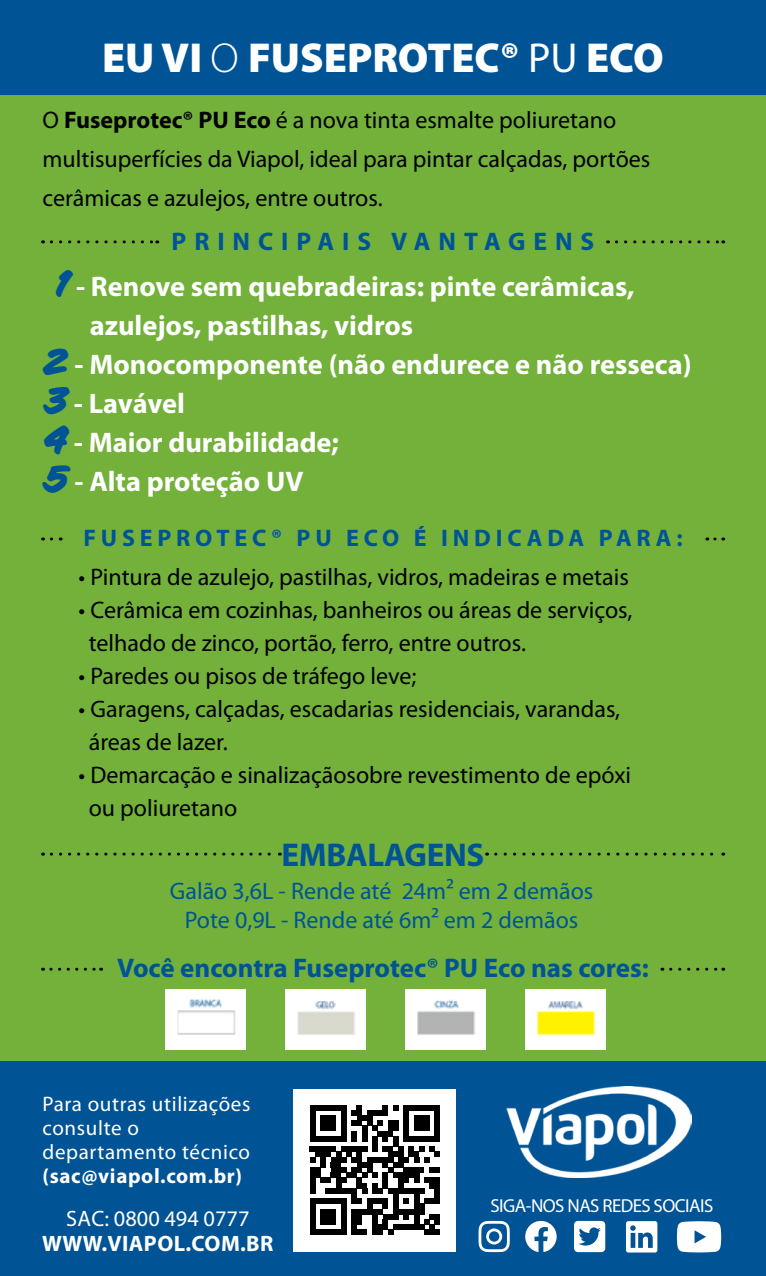
<style>
.page{position:relative;width:766px;height:1276px;background:#fff}
.page>*{position:absolute;margin:0;border:0;box-sizing:border-box;transform-origin:0 0}
.t1{font:900 42px "Myriad Pro";color:#fff}
.t2{font:700 33px "Myriad Pro";letter-spacing:-.01em;color:#005495}
.t3{font:700 28.5px/39px "Myriad Pro";color:#fff}
.t4{font:700 27px "Myriad Pro";color:#005495}
.t5{font:700 25.5px "Myriad Pro";letter-spacing:.31em;color:#005495}
.t6{font:24px/39px "Myriad Pro";color:#000}
.t7{font:24px "Myriad Pro";color:#005495}
.t8{font:700 24px "Myriad Pro";letter-spacing:.2em;color:#005495}
.t9{font:700 22.2px/24.9px "Myriad Pro";letter-spacing:.02em;color:#fff;text-align:center}
.t10{font:21px/24px "Myriad Pro";letter-spacing:.03em;color:#fff}
.t11{font:700 21px "Myriad Pro";letter-spacing:.03em;color:#fff}
.t12{font:18.9px "Myriad Pro";letter-spacing:-.03em;color:#fff}
.s1{font-weight:300}
.s2{font-weight:400}
.s3{font-weight:700}
.s4{font-family:"CC Sign Language";font-style:italic;font-size:36px;color:#005495}
</style>
<div class="page">
<div style="left:0;top:0;width:765px;height:115px;background:#005495"></div>
<div style="left:0;top:95px;width:765px;height:1117px;background:#73b13b"></div>
<div style="left:0;top:1061px;width:765px;height:215px;background:#005495"></div>
<svg style="left:51px;top:240px;width:107px;height:3px"></svg>
<svg style="left:616px;top:240px;width:107px;height:3px"></svg>
<svg style="left:51px;top:537px;width:10px;height:3px"></svg>
<svg style="left:714px;top:537px;width:9px;height:3px"></svg>
<svg style="left:51px;top:852px;width:229px;height:3px"></svg>
<svg style="left:495px;top:852px;width:228px;height:3px"></svg>
<img style="left:165px;top:989px;width:80px;height:60px">
<img style="left:405px;top:989px;width:80px;height:60px">
<img style="left:285px;top:989px;width:80px;height:60px">
<img style="left:525px;top:989px;width:80px;height:60px">
<svg style="left:51px;top:967px;width:51px;height:3px"></svg>
<svg style="left:670px;top:967px;width:53px;height:3px"></svg>
<svg style="left:525px;top:1221px;width:31px;height:31px"></svg>
<svg style="left:626px;top:1221px;width:31px;height:31px"></svg>
<svg style="left:574px;top:1221px;width:31px;height:31px"></svg>
<svg style="left:676px;top:1221px;width:45px;height:31px"></svg>
<svg style="left:478px;top:1221px;width:31px;height:31px"></svg>
<img style="left:506px;top:1086px;width:185px;height:91px">
<div style="left:293px;top:1089px;width:163px;height:162px;background:#fff"></div>
<div style="left:310px;top:1146px;width:26px;height:6px;background:#000"></div>
<div style="left:315px;top:1152px;width:15px;height:5px;background:#000"></div>
<div style="left:330px;top:1157px;width:16px;height:5px;background:#000"></div>
<svg style="left:310px;top:1157px;width:15px;height:10px"></svg>
<div style="left:330px;top:1162px;width:11px;height:5px;background:#000"></div>
<div style="left:310px;top:1167px;width:10px;height:5px;background:#000"></div>
<div style="left:330px;top:1167px;width:16px;height:5px;background:#000"></div>
<div style="left:310px;top:1172px;width:10px;height:6px;background:#000"></div>
<div style="left:330px;top:1172px;width:11px;height:6px;background:#000"></div>
<div style="left:320px;top:1178px;width:10px;height:5px;background:#000"></div>
<svg style="left:310px;top:1178px;width:5px;height:15px"></svg>
<div style="left:325px;top:1188px;width:31px;height:5px;background:#000"></div>
<div style="left:310px;top:1105px;width:36px;height:5px;background:#000"></div>
<svg style="left:310px;top:1110px;width:5px;height:26px"></svg>
<div style="left:310px;top:1136px;width:36px;height:5px;background:#000"></div>
<div style="left:320px;top:1115px;width:16px;height:16px;background:#000"></div>
<div style="left:310px;top:1198px;width:36px;height:6px;background:#000"></div>
<svg style="left:310px;top:1204px;width:5px;height:25px"></svg>
<svg style="left:336px;top:1105px;width:104px;height:130px"></svg>
<div style="left:310px;top:1229px;width:36px;height:6px;background:#000"></div>
<div style="left:320px;top:1209px;width:16px;height:15px;background:#000"></div>
<p class="t1" style="left:102px;top:34px;width:563px">EU VI <span class="s1">O</span> FUSEPROTEC® <span class="s2">PU</span> ECO</p>
<p class="t6" style="left:43px;top:101px;width:575px">O <span class="s3">Fuseprotec® PU Eco</span> é a nova tinta esmalte poliuretano</p>
<p class="t6" style="left:43px;top:140px;width:609px">multisuperfícies da Viapol, ideal para pintar calçadas, portões cerâmicas e azulejos, entre outros.</p>
<p class="t5" style="left:171px;top:227px;width:424px">PRINCIPAIS VANTAGENS</p>
<p class="t3" style="left:90px;top:267px;width:546px;text-indent:-35px"><span class="s4">1</span> - Renove sem quebradeiras: pinte cerâmicas, azulejos, pastilhas, vidros</p>
<p class="t3" style="left:44px;top:345px;width:649px"><span class="s4">2</span> - Monocomponente (não endurece e não resseca)</p>
<p class="t3" style="left:44px;top:384px;width:142px"><span class="s4">3</span> - Lavável</p>
<p class="t3" style="left:44px;top:423px;width:296px"><span class="s4">4</span> - Maior durabilidade;</p>
<p class="t3" style="left:44px;top:462px;width:261px"><span class="s4">5</span> - Alta proteção UV</p>
<p class="t8" style="left:83px;top:524px;width:600px">FUSEPROTEC® PU ECO É INDICADA PARA:</p>
<p class="t6" style="left:79px;top:558px;width:551px">• Pintura de azulejo, pastilhas, vidros, madeiras e metais</p>
<p class="t6" style="left:79px;top:591px;width:555px">• Cerâmica em cozinhas, banheiros ou áreas de serviços,</p>
<p class="t6" style="left:89px;top:624px;width:438px">telhado de zinco, portão, ferro, entre outros.</p>
<p class="t6" style="left:79px;top:657px;width:339px">• Paredes ou pisos de tráfego leve;</p>
<p class="t6" style="left:79px;top:690px;width:543px">• Garagens, calçadas, escadarias residenciais, varandas,</p>
<p class="t6" style="left:89px;top:723px;width:140px">áreas de lazer.</p>
<p class="t6" style="left:89px;top:759px;width:543px;line-height:33px;text-indent:-10px">• Demarcação e sinalizaçãosobre revestimento de epóxi ou poliuretano</p>
<p class="t2" style="left:281px;top:836px;width:204px">EMBALAGENS</p>
<p class="t7" style="left:170px;top:878px;width:425px">Galão 3,6L - Rende até 24m² em 2 demãos</p>
<p class="t7" style="left:185px;top:906px;width:395px">Pote 0,9L - Rende até 6m² em 2 demãos</p>
<p class="t4" style="left:117px;top:953px;width:533px">Você encontra Fuseprotec® PU Eco nas cores:</p>
<p class="t10" style="left:43px;top:1092px;width:209px">Para outras utilizações consulte o</p>
<p class="t10" style="left:43px;top:1140px;width:209px">departamento técnico</p>
<p class="t11" style="left:43px;top:1163px;width:201px">(sac@viapol.com.br)</p>
<p class="t9" style="left:42px;top:1206px;width:233px"><span class="s2">SAC: 0800 494 0777<br></span>WWW.VIAPOL.COM.BR</p>
<p class="t12" style="left:490px;top:1195px;width:224px">SIGA-NOS NAS REDES SOCIAIS</p>
</div>
